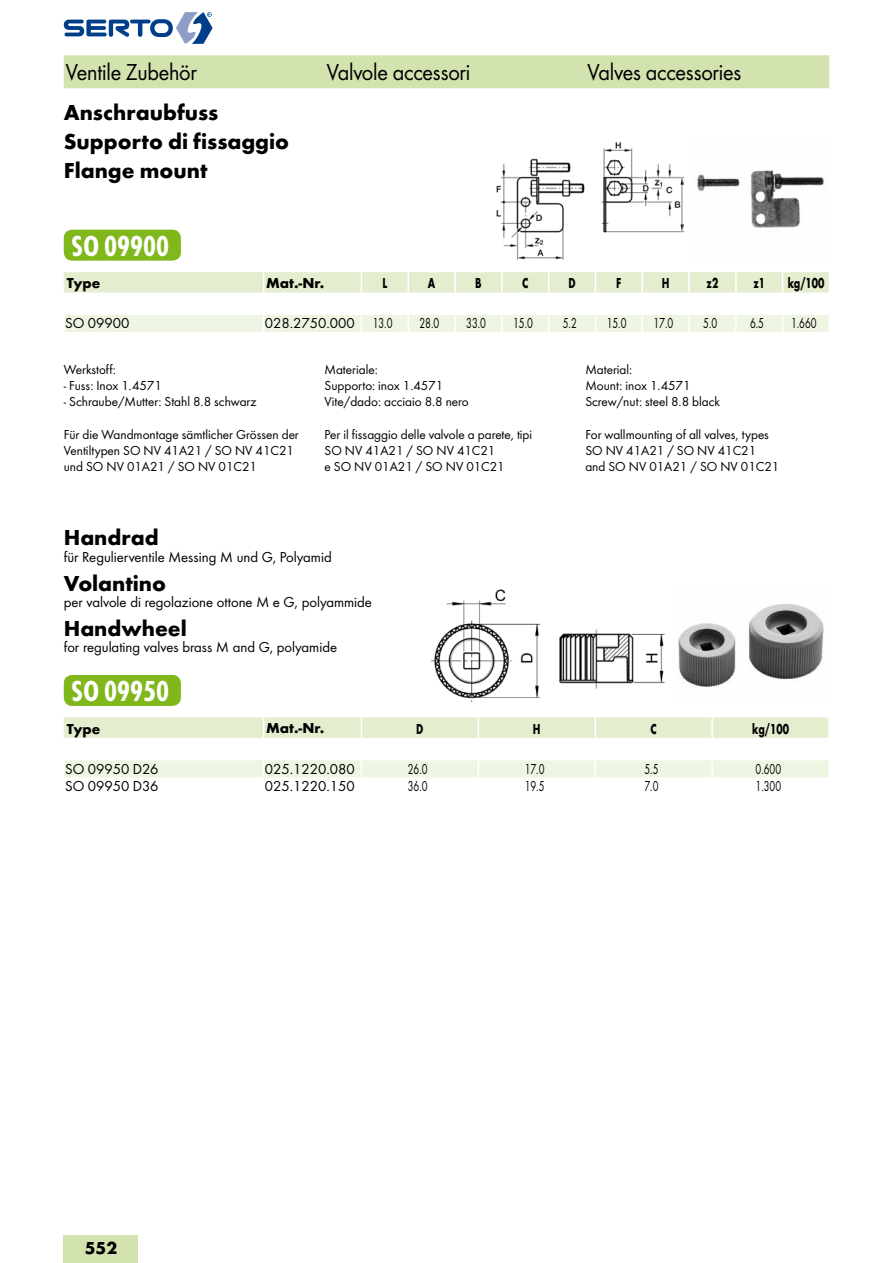
<style>
.page{position:relative;width:893px;height:1263px;background:#fff}
.page>*{position:absolute;margin:0;border:0;box-sizing:border-box;transform-origin:0 0}
.t1{font:700 30px "Futura Con";color:#fff}
.t2{font:24px "Futura Boo";letter-spacing:-.01em;color:#000;scale:.94 1}
.t3{font:700 22.5px/28.8px "Futura";color:#000}
.t4{font:700 18px "Futura";color:#000}
.t5{font:15px "Futura Boo";color:#000}
.t6{font:15px "Futura Boo";color:#000;scale:.7 1}
.t7{font:700 15px "Futura";color:#000;scale:.7 1}
.t8{font:700 15px "Futura";color:#000}
.t9{font:13.5px/16.2px "Futura Boo";color:#000}
</style>
<div class="page">
<div style="left:63px;top:55px;width:767px;height:34px;background:#d2e3af"></div>
<svg style="left:64px;top:12px;width:149px;height:32px"></svg>
<svg style="left:63px;top:229px;width:766px;height:103px"></svg>
<img style="left:496px;top:142px;width:188px;height:117px">
<img style="left:688px;top:170px;width:141px;height:89px">
<div style="left:64px;top:230px;width:117px;height:31px;background:#80b71b;border-radius:9px"></div>
<div style="left:64px;top:1235px;width:74px;height:28px;background:#d2e3af"></div>
<svg style="left:63px;top:674px;width:766px;height:104px"></svg>
<hr style="left:594px;top:717px;width:2px;height:21px;background:#fff">
<hr style="left:711px;top:717px;width:2px;height:21px;background:#fff">
<hr style="left:828px;top:717px;width:2px;height:21px;background:#fff">
<img style="left:425px;top:589px;width:244px;height:116px">
<img style="left:673px;top:604px;width:156px;height:101px">
<div style="left:64px;top:675px;width:117px;height:31px;background:#80b71b;border-radius:9px"></div>
<h2 class="t2" style="left:66px;top:57px;width:141px">Ventile Zubehör</h2>
<h2 class="t2" style="left:327px;top:57px;width:154px">Valvole accessori</h2>
<h2 class="t2" style="left:587px;top:57px;width:165px">Valves accessories</h2>
<h3 class="t3" style="left:64px;top:98px;width:227px">Anschraubfuss<br>Supporto di fissaggio<br>Flange mount</h3>
<h1 class="t1" style="left:71px;top:228px;width:99px">SO 09900</h1>
<p class="t8" style="left:67px;top:274px;width:35px">Type</p>
<p class="t8" style="left:266px;top:274px;width:60px">Mat.-Nr.</p>
<p class="t7" style="left:382px;top:274px;width:9px">L</p>
<p class="t7" style="left:428px;top:274px;width:12px">A</p>
<p class="t7" style="left:475px;top:274px;width:11px">B</p>
<p class="t7" style="left:522px;top:274px;width:10px">C</p>
<p class="t7" style="left:568px;top:274px;width:12px">D</p>
<p class="t7" style="left:616px;top:274px;width:9px">F</p>
<p class="t7" style="left:662px;top:274px;width:13px">H</p>
<p class="t7" style="left:707px;top:274px;width:18px">z2</p>
<p class="t7" style="left:753px;top:274px;width:18px">z1</p>
<p class="t7" style="left:788px;top:274px;width:54px">kg/100</p>
<p class="t5" style="left:65px;top:314px;width:66px">SO 09900</p>
<p class="t5" style="left:265px;top:314px;width:129px">028.2750.000 13.0</p>
<p class="t6" style="left:419px;top:314px;width:30px">28.0</p>
<p class="t6" style="left:466px;top:314px;width:30px">33.0</p>
<p class="t6" style="left:513px;top:314px;width:30px">15.0</p>
<p class="t6" style="left:563px;top:314px;width:21px">5.2</p>
<p class="t6" style="left:607px;top:314px;width:30px">15.0</p>
<p class="t6" style="left:653px;top:314px;width:30px">17.0</p>
<p class="t6" style="left:703px;top:314px;width:21px">5.0</p>
<p class="t6" style="left:750px;top:314px;width:21px">6.5</p>
<p class="t6" style="left:791px;top:314px;width:38px">1.660</p>
<p class="t9" style="left:64px;top:361px;width:54px">Werkstoff:</p>
<p class="t9" style="left:64px;top:377px;width:100px">- Fuss: Inox 1.4571</p>
<p class="t9" style="left:64px;top:393px;width:194px">- Schraube/Mutter: Stahl 8.8 schwarz</p>
<p class="t9" style="left:64px;top:426px;width:237px">Für die Wandmontage sämtlicher Grössen der<br>Ventiltypen SO NV 41A21 / SO NV 41C21 und SO NV 01A21 / SO NV 01C21</p>
<p class="t9" style="left:325px;top:361px;width:146px">Materiale:<br>Supporto: inox 1.4571<br>Vite/dado: acciaio 8.8 nero</p>
<p class="t9" style="left:325px;top:426px;width:209px">Per il fissaggio delle valvole a parete, tipi<br>SO NV 41A21 / SO NV 41C21<br>e SO NV 01A21 / SO NV 01C21</p>
<p class="t9" style="left:585px;top:361px;width:136px">Material:<br>Mount: inox 1.4571<br>Screw/nut: steel 8.8 black</p>
<p class="t9" style="left:585px;top:426px;width:195px">For wallmounting of all valves, types<br>SO NV 41A21 / SO NV 41C21 and SO NV 01A21 / SO NV 01C21</p>
<h3 class="t3" style="left:64px;top:523px;width:96px">Handrad</h3>
<p class="t5" style="left:64px;top:548px;width:269px">für Regulierventile Messing M und G, Polyamid</p>
<h3 class="t3" style="left:64px;top:568px;width:104px">Volantino</h3>
<p class="t5" style="left:64px;top:593px;width:310px">per valvole di regolazione ottone M e G, polyammide</p>
<h3 class="t3" style="left:64px;top:614px;width:125px">Handwheel</h3>
<p class="t5" style="left:64px;top:638px;width:275px">for regulating valves brass M and G, polyamide</p>
<h1 class="t1" style="left:71px;top:673px;width:99px">SO 09950</h1>
<p class="t8" style="left:67px;top:719px;width:35px">Type</p>
<p class="t7" style="left:416px;top:719px;width:12px">D</p>
<p class="t7" style="left:533px;top:719px;width:13px">H</p>
<p class="t7" style="left:651px;top:719px;width:10px">C</p>
<p class="t7" style="left:752px;top:719px;width:54px">kg/100</p>
<p class="t5" style="left:65px;top:760px;width:95px">SO 09950 D26</p>
<p class="t5" style="left:265px;top:760px;width:91px">025.1220.080</p>
<p class="t6" style="left:408px;top:760px;width:30px">26.0</p>
<p class="t6" style="left:525px;top:760px;width:30px">17.0</p>
<p class="t6" style="left:644px;top:760px;width:21px">5.5</p>
<p class="t6" style="left:756px;top:760px;width:38px">0.600</p>
<p class="t5" style="left:65px;top:777px;width:95px">SO 09950 D36</p>
<p class="t5" style="left:265px;top:777px;width:91px">025.1220.150</p>
<p class="t6" style="left:408px;top:777px;width:30px">36.0</p>
<p class="t6" style="left:525px;top:777px;width:30px">19.5</p>
<p class="t6" style="left:644px;top:777px;width:21px">7.0</p>
<p class="t6" style="left:756px;top:777px;width:38px">1.300</p>
<p class="t8" style="left:266px;top:719px;width:60px">Mat.-Nr.</p>
<h3 class="t4" style="left:85px;top:1237px;width:34px">552</h3>
</div>
